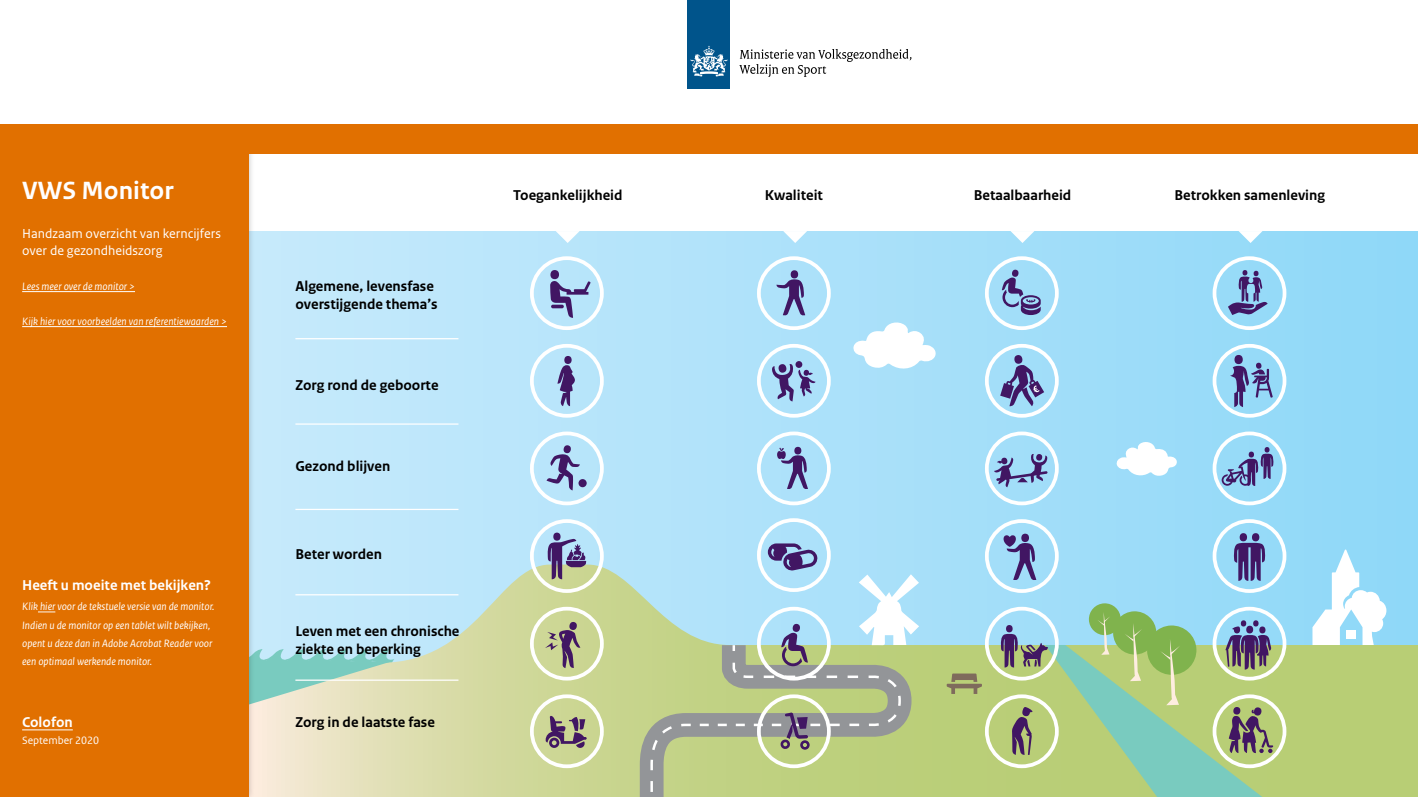
<style>
.page{position:relative;width:1418px;height:797px;background:#fff}
.page>*{position:absolute;margin:0;border:0;box-sizing:border-box;transform-origin:0 0}
.t1{font:700 26.25px "Rijksoverheid Sans Text";color:#fff}
.t2{font:700 15px/18px "Rijksoverheid Sans Text";color:#000}
.t3{font:700 15px "Rijksoverheid Sans Text";color:#fff}
.t4{font:13.75px/17.5px "Rijksoverheid Sans Text";color:#fff}
.t5{font:italic 11.25px/18.2px "Rijksoverheid Sans Text";color:#fff}
.t6{font:11.25px "Rijksoverheid Sans Web Text";color:#fff}
</style>
<div class="page">
<div style="left:248px;top:232px;width:1169px;height:565px;background:linear-gradient(to right,#c8eafb,#91d9f8)"></div>
<svg style="left:255px;top:564px;width:1162px;height:233px;background:#c1dab7"></svg>
<svg style="left:255px;top:649px;width:139px;height:74px;background:#bedbc7"></svg>
<svg style="left:628px;top:621px;width:295px;height:176px;background:#becc8c"></svg>
<svg style="left:946px;top:673px;width:35px;height:21px"></svg>
<svg style="left:1312px;top:549px;width:74px;height:96px"></svg>
<div style="left:1346px;top:630px;width:9px;height:8px;background:#fff"></div>
<svg style="left:1115px;top:440px;width:62px;height:37px"></svg>
<svg style="left:852px;top:320px;width:84px;height:51px"></svg>
<div style="left:1088px;top:603px;width:32px;height:32px;background:#80b34d;border-radius:50%"></div>
<div style="left:687px;top:0;width:43px;height:89px;background:#00548b"></div>
<svg style="left:690px;top:46px;width:37px;height:31px"></svg>
<svg style="left:739px;top:49px;width:172px;height:28px"></svg>
<hr style="left:295px;top:338px;width:163px;height:1px;background:#fff">
<hr style="left:295px;top:423px;width:163px;height:2px;background:#fff">
<hr style="left:295px;top:509px;width:163px;height:1px;background:#fff">
<hr style="left:295px;top:594px;width:163px;height:1px;background:#fff">
<svg style="left:555px;top:231px;width:24px;height:12px"></svg>
<svg style="left:783px;top:231px;width:24px;height:12px"></svg>
<svg style="left:1010px;top:231px;width:24px;height:12px"></svg>
<div style="left:530px;top:431px;width:73px;height:74px;border:4px solid #fff;border-radius:50%"></div>
<svg style="left:546px;top:445px;width:34px;height:45px;background:#95a7cd"></svg>
<div style="left:578px;top:479px;width:8px;height:8px;background:#411663;border-radius:50%"></div>
<div style="left:530px;top:344px;width:73px;height:74px;border:4px solid #fff;border-radius:50%"></div>
<div style="left:564px;top:356px;width:7px;height:8px;background:#411663;border-radius:50%"></div>
<svg style="left:557px;top:365px;width:18px;height:41px"></svg>
<div style="left:530px;top:519px;width:73px;height:74px;border:4px solid #fff;border-radius:50%"></div>
<div style="left:553px;top:533px;width:7px;height:8px;background:#411663;border-radius:50%"></div>
<svg style="left:547px;top:538px;width:41px;height:41px;background:#8a899f"></svg>
<svg style="left:1238px;top:231px;width:24px;height:12px"></svg>
<div style="left:1234px;top:355px;width:8px;height:9px;background:#411663;border-radius:50%"></div>
<svg style="left:1229px;top:366px;width:43px;height:41px;background:#7793c2"></svg>
<svg style="left:1255px;top:362px;width:6px;height:7px"></svg>
<div style="left:1212px;top:344px;width:74px;height:74px;border:4px solid #fff;border-radius:50%"></div>
<svg style="left:1221px;top:447px;width:52px;height:39px;background:#7997c5"></svg>
<div style="left:1212px;top:431px;width:74px;height:74px;border:4px solid #fff;border-radius:50%"></div>
<div style="left:0;top:132px;width:255px;height:665px;background:#000;opacity:.3"></div>
<div style="left:0;top:138px;width:248px;height:659px;background:#e17000"></div>
<hr style="left:22px;top:291px;width:113px;height:1px;background:#fff">
<hr style="left:22px;top:326px;width:205px;height:1px;background:#fff">
<hr style="left:295px;top:679px;width:163px;height:2px;background:#fff">
<div style="left:0;top:124px;width:1417px;height:30px;background:#e17000"></div>
<div style="left:530px;top:607px;width:73px;height:73px;border:4px solid #fff;border-radius:50%"></div>
<svg style="left:545px;top:621px;width:35px;height:47px;background:#a39d85"></svg>
<div style="left:530px;top:694px;width:73px;height:74px;border:4px solid #fff;border-radius:50%"></div>
<svg style="left:545px;top:716px;width:42px;height:32px"></svg>
<div style="left:1212px;top:519px;width:74px;height:74px;border:4px solid #fff;border-radius:50%"></div>
<div style="left:1239px;top:533px;width:7px;height:8px;background:#411663;border-radius:50%"></div>
<div style="left:1251px;top:533px;width:8px;height:8px;background:#411663;border-radius:50%"></div>
<svg style="left:1233px;top:543px;width:32px;height:38px"></svg>
<div style="left:1212px;top:607px;width:74px;height:73px;border:4px solid #fff;border-radius:50%"></div>
<div style="left:1212px;top:694px;width:74px;height:74px;border:4px solid #fff;border-radius:50%"></div>
<div style="left:984px;top:519px;width:74px;height:74px;border:4px solid #fff;border-radius:50%"></div>
<svg style="left:1002px;top:534px;width:34px;height:47px;background:#7b8ebd"></svg>
<div style="left:984px;top:431px;width:74px;height:74px;border:4px solid #fff;border-radius:50%"></div>
<svg style="left:994px;top:454px;width:53px;height:33px;background:#829dc8"></svg>
<div style="left:984px;top:344px;width:74px;height:74px;border:4px solid #fff;border-radius:50%"></div>
<svg style="left:1000px;top:355px;width:44px;height:51px;background:#7f95c2"></svg>
<div style="left:984px;top:694px;width:74px;height:74px;border:4px solid #fff;border-radius:50%"></div>
<div style="left:984px;top:607px;width:74px;height:73px;border:4px solid #fff;border-radius:50%"></div>
<svg style="left:1000px;top:611px;width:273px;height:186px;background:#a1c495"></svg>
<div style="left:795px;top:361px;width:7px;height:7px;background:#411663;border-radius:50%"></div>
<svg style="left:772px;top:364px;width:43px;height:37px;background:#8597c3"></svg>
<div style="left:757px;top:344px;width:73px;height:74px;border:4px solid #fff;border-radius:50%"></div>
<svg style="left:777px;top:448px;width:31px;height:42px"></svg>
<div style="left:757px;top:431px;width:73px;height:74px;border:4px solid #fff;border-radius:50%"></div>
<div style="left:757px;top:256px;width:73px;height:74px;border:4px solid #fff;border-radius:50%"></div>
<div style="left:790px;top:270px;width:8px;height:8px;background:#411663;border-radius:50%"></div>
<svg style="left:776px;top:279px;width:29px;height:38px"></svg>
<div style="left:1212px;top:256px;width:74px;height:74px;border:4px solid #fff;border-radius:50%"></div>
<svg style="left:1227px;top:270px;width:40px;height:45px;background:#7794c2"></svg>
<div style="left:530px;top:256px;width:73px;height:74px;border:4px solid #fff;border-radius:50%"></div>
<div style="left:550px;top:270px;width:9px;height:9px;background:#411663;border-radius:50%"></div>
<svg style="left:550px;top:280px;width:40px;height:38px;background:#8e9dc5"></svg>
<div style="left:984px;top:256px;width:74px;height:74px;border:4px solid #fff;border-radius:50%"></div>
<svg style="left:1011px;top:269px;width:7px;height:8px"></svg>
<svg style="left:1001px;top:277px;width:39px;height:38px"></svg>
<div style="left:757px;top:518px;width:73px;height:74px;border:4px solid #fff;border-radius:50%"></div>
<svg style="left:649px;top:543px;width:270px;height:254px;background:#b4ccb4"></svg>
<hr style="left:22px;top:729px;width:51px;height:1px;background:#fff">
<svg style="left:38px;top:612px;width:17px;height:1px"></svg>
<h1 class="t1" style="left:22px;top:176px;width:153px">VWS Monitor</h1>
<p class="t4" style="left:22px;top:225px;width:200px">Handzaam overzicht van kerncijfers over de gezondheidszorg</p>
<p class="t5" style="left:22px;top:278px;width:114px">Lees meer over de monitor &gt;</p>
<p class="t5" style="left:22px;top:313px;width:206px">Kijk hier voor voorbeelden van referentiewaarden &gt;</p>
<h2 class="t3" style="left:22px;top:577px;width:190px">Heeft u moeite met bekijken?</h2>
<p class="t5" style="left:22px;top:598px;width:194px">Klik hier voor de tekstuele versie van de monitor.<br>Indien u de monitor op een tablet wilt bekijken, opent u deze dan in Adobe Acrobat Reader voor een optimaal werkende monitor.</p>
<h2 class="t3" style="left:22px;top:713px;width:52px">Colofon</h2>
<p class="t6" style="left:22px;top:734px;width:78px">September 2020</p>
<h2 class="t2" style="left:295px;top:277px;width:144px">Algemene, levensfase overstijgende thema’s</h2>
<h2 class="t2" style="left:295px;top:376px;width:145px">Zorg rond de geboorte</h2>
<h2 class="t2" style="left:295px;top:457px;width:96px">Gezond blijven</h2>
<h2 class="t2" style="left:295px;top:546px;width:88px">Beter worden</h2>
<h2 class="t2" style="left:295px;top:622px;width:166px">Leven met een chronische ziekte en beperking</h2>
<h2 class="t2" style="left:295px;top:713px;width:141px">Zorg in de laatste fase</h2>
<h2 class="t2" style="left:765px;top:186px;width:60px">Kwaliteit</h2>
<h2 class="t2" style="left:973px;top:186px;width:99px">Betaalbaarheid</h2>
<h2 class="t2" style="left:513px;top:186px;width:111px">Toegankelijkheid</h2>
<h2 class="t2" style="left:1174px;top:186px;width:152px">Betrokken samenleving</h2>
</div>
